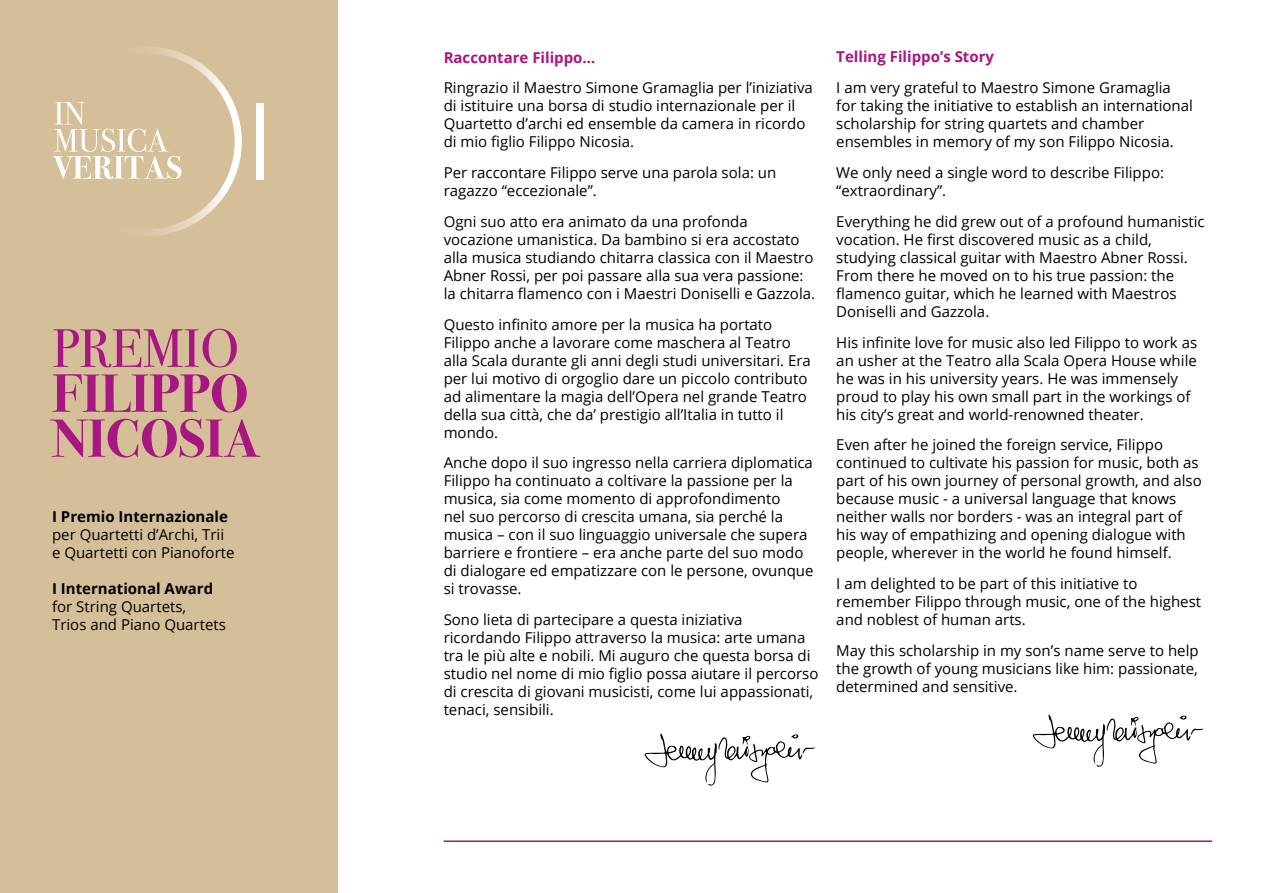
<style>
.page{position:relative;width:1263px;height:893px;background:#fff}
.page>*{position:absolute;margin:0;border:0;box-sizing:border-box;transform-origin:0 0}
.t1{font:700 54px/45px "Bodoni Svty Two OSITCTT";color:#a71681}
.t2{font:54px "Bodoni Svty Two OSITCTT";color:#a71681}
.t3{font:15px/18px "Open Sans";color:#000}
.t4{font:700 15px "Open Sans";color:#000}
.t5{font:700 15px "Open Sans";color:#a71681}
</style>
<div class="page">
<div style="left:0;top:0;width:338px;height:893px;background:#d5bf99"></div>
<svg style="left:52px;top:47px;width:190px;height:189px"></svg>
<div style="left:257px;top:103px;width:7px;height:77px;background:#fff"></div>
<svg style="left:1033px;top:715px;width:170px;height:52px"></svg>
<hr style="left:444px;top:840px;width:768px;height:2px;background:#a71681">
<svg style="left:644px;top:733px;width:171px;height:53px"></svg>
<h1 class="t2" style="left:52px;top:316px;width:189px">PREMIO</h1>
<h1 class="t1" style="left:52px;top:372px;width:210px">FILIPPO<br>NICOSIA</h1>
<p class="t4" style="left:52px;top:506px;width:177px">I Premio Internazionale</p>
<p class="t3" style="left:52px;top:525px;width:184px">per Quartetti d’Archi, Trii e Quartetti con Pianoforte</p>
<p class="t4" style="left:52px;top:578px;width:163px">I International Award</p>
<p class="t3" style="left:52px;top:597px;width:175px">for String Quartets,<br>Trios and Piano Quartets</p>
<p class="t5" style="left:444px;top:46px;width:153px">Raccontare Filippo…</p>
<p class="t3" style="left:444px;top:78px;width:371px">Ringrazio il Maestro Simone Gramaglia per l’iniziativa di istituire una borsa di studio internazionale per il Quartetto d’archi ed ensemble da camera in ricordo di mio figlio Filippo Nicosia.</p>
<p class="t3" style="left:444px;top:163px;width:334px">Per raccontare Filippo serve una parola sola: un ragazzo “eccezionale”.</p>
<p class="t3" style="left:444px;top:212px;width:373px">Ogni suo atto era animato da una profonda vocazione umanistica. Da bambino si era accostato alla musica studiando chitarra classica con il Maestro Abner Rossi, per poi passare alla sua vera passione: la chitarra flamenco con i Maestri Doniselli e Gazzola.</p>
<p class="t3" style="left:444px;top:315px;width:369px">Questo infinito amore per la musica ha portato Filippo anche a lavorare come maschera al Teatro alla Scala durante gli anni degli studi universitari. Era per lui motivo di orgoglio dare un piccolo contributo ad alimentare la magia dell’Opera nel grande Teatro della sua città, che da’ prestigio all’Italia in tutto il mondo.</p>
<p class="t3" style="left:444px;top:453px;width:371px">Anche dopo il suo ingresso nella carriera diplomatica Filippo ha continuato a coltivare la passione per la musica, sia come momento di approfondimento<br>nel suo percorso di crescita umana, sia perché la musica – con il suo linguaggio universale che supera barriere e frontiere – era anche parte del suo modo di dialogare ed empatizzare con le persone, ovunque si trovasse.</p>
<p class="t3" style="left:444px;top:610px;width:376px">Sono lieta di partecipare a questa iniziativa ricordando Filippo attraverso la musica: arte umana tra le più alte e nobili. Mi auguro che questa borsa di studio nel nome di mio figlio possa aiutare il percorso di crescita di giovani musicisti, come lui appassionati, tenaci, sensibili.</p>
<p class="t5" style="left:836px;top:46px;width:159px">Telling Filippo’s Story</p>
<p class="t3" style="left:836px;top:78px;width:358px">I am very grateful to Maestro Simone Gramaglia for taking the initiative to establish an international scholarship for string quartets and chamber ensembles in memory of my son Filippo Nicosia.</p>
<p class="t3" style="left:836px;top:163px;width:329px">We only need a single word to describe Filippo: “extraordinary”.</p>
<p class="t3" style="left:836px;top:212px;width:370px">Everything he did grew out of a profound humanistic vocation. He first discovered music as a child, studying classical guitar with Maestro Abner Rossi.<br>From there he moved on to his true passion: the flamenco guitar, which he learned with Maestros Doniselli and Gazzola.</p>
<p class="t3" style="left:836px;top:333px;width:362px">His infinite love for music also led Filippo to work as an usher at the Teatro alla Scala Opera House while he was in his university years. He was immensely proud to play his own small part in the workings of his city’s great and world-renowned theater.</p>
<p class="t3" style="left:836px;top:435px;width:367px">Even after he joined the foreign service, Filippo continued to cultivate his passion for music, both as part of his own journey of personal growth, and also because music - a universal language that knows neither walls nor borders - was an integral part of his way of empathizing and opening dialogue with people, wherever in the world he found himself.</p>
<p class="t3" style="left:836px;top:574px;width:366px">I am delighted to be part of this initiative to remember Filippo through music, one of the highest and noblest of human arts.</p>
<p class="t3" style="left:836px;top:641px;width:364px;text-align:justify">May this scholarship in my son’s name serve to help the growth of young musicians like him: passionate, determined and sensitive.</p>
</div>
